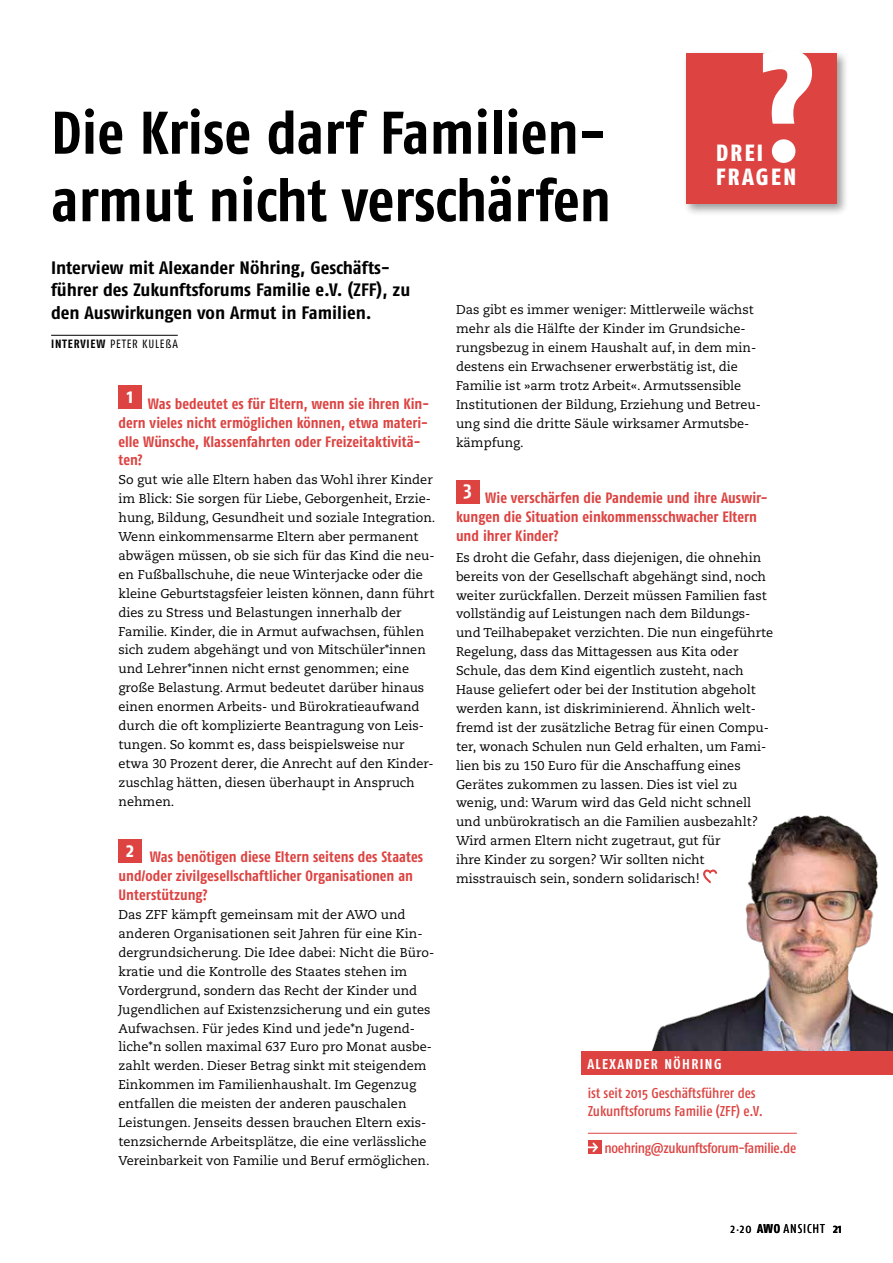
<style>
.page{position:relative;width:893px;height:1263px;background:#fff}
.page>*{position:absolute;margin:0;border:0;box-sizing:border-box;transform-origin:0 0}
.t1{font:700 60px/67.5px "Fago Co";color:#000}
.t2{font:23.4px/24.5px "Fago Co Exb Lf";letter-spacing:.1em;color:#fff}
.t3{font:700 20.7px "Fago Co";color:#fff}
.t4{font:700 18px/22.5px "Fago Co";letter-spacing:-.005em;color:#000;scale:1.08 1}
.t5{font:700 15px/18.9px "Fago Co";color:#dc4341}
.t6{font:14.25px/18px "Fago Co Med";letter-spacing:-.005em;color:#dc4341}
.t7{font:700 14.25px "Fago Co";letter-spacing:.1em;color:#fff}
.t8{font:12.75px/18.9px "Caecilia";color:#000}
.t9{font:12.75px "Fago Co";letter-spacing:.07em;color:#000}
.t10{font:12px "Fago Co";letter-spacing:.07em;color:#000}
.s1{font-weight:700}
.s2{font-size:7.5px}
</style>
<div class="page">
<img style="left:651px;top:815px;width:242px;height:236px">
<hr style="left:51px;top:335px;width:127px;height:1px;background:#000">
<div style="left:119px;top:385px;width:23px;height:24px;background:#dc4341"></div>
<div style="left:119px;top:839px;width:23px;height:23px;background:#dc4341"></div>
<svg style="left:703px;top:869px;width:14px;height:15px"></svg>
<div style="left:456px;top:480px;width:23px;height:23px;background:#dc4341"></div>
<div style="left:682px;top:50px;width:167px;height:166px;background:#000;opacity:.4"></div>
<div style="left:686px;top:54px;width:151px;height:150px;background:#dc4341"></div>
<svg style="left:763px;top:50px;width:49px;height:74px"></svg>
<div style="left:772px;top:139px;width:23px;height:24px;background:#fff;border-radius:50%"></div>
<hr style="left:588px;top:1133px;width:209px;height:1px;background:#dc4341">
<div style="left:588px;top:1140px;width:13px;height:14px;background:#dc4341"></div>
<svg style="left:588px;top:1142px;width:10px;height:10px"></svg>
<div style="left:581px;top:1051px;width:312px;height:24px;background:#dc4341"></div>
<h1 class="t1" style="left:51px;top:98px;width:561px">Die Krise darf Familien&shy;armut nicht verschärfen</h1>
<h2 class="t2" style="left:716px;top:140px;width:82px">DREI<br>FRAGEN</h2>
<h3 class="t4" style="left:51px;top:256px;width:334px">Interview mit Alexander Nöhring, Geschäfts&shy;führer des Zukunftsforums Familie e.V. (ZFF), zu den Auswirkungen von Armut in Familien.</h3>
<p class="t10" style="left:51px;top:337px;width:128px"><span class="s1">INTERVIEW</span> PETER KULEßA</p>
<h3 class="t3" style="left:127px;top:384px;width:8px">1</h3>
<p class="t5" style="left:119px;top:394px;width:312px;text-indent:29px">Was bedeutet es für Eltern, wenn sie ihren Kin&shy;dern vieles nicht ermöglichen können, etwa materi&shy;elle Wünsche, Klassenfahrten oder Freizeitaktivitä&shy;ten?</p>
<p class="t8" style="left:119px;top:471px;width:318px">So gut wie alle Eltern haben das Wohl ihrer Kinder im Blick: Sie sorgen für Liebe, Geborgenheit, Erzie&shy;hung, Bildung, Gesundheit und soziale Integration.<br>Wenn einkommensarme Eltern aber permanent abwägen müssen, ob sie sich für das Kind die neu&shy;en Fußballschuhe, die neue Winterjacke oder die kleine Geburtstagsfeier leisten können, dann führt dies zu Stress und Belastungen innerhalb der Familie. Kinder, die in Armut aufwachsen, fühlen sich zudem abgehängt und von Mitschüler*innen und Lehrer*innen nicht ernst genommen; eine große Belastung. Armut bedeutet darüber hinaus einen enormen Arbeits- und Bürokratieaufwand durch die oft komplizierte Beantragung von Leis&shy;tungen. So kommt es, dass beispielsweise nur etwa 30 Prozent derer, die Anrecht auf den Kinder&shy;zuschlag hätten, diesen überhaupt in Anspruch nehmen.</p>
<h3 class="t3" style="left:126px;top:837px;width:9px">2</h3>
<p class="t5" style="left:119px;top:847px;width:306px;text-indent:31px">Was benötigen diese Eltern seitens des Staates und/oder zivilgesellschaftlicher Organisationen an<br>Unterstützung?</p>
<p class="t8" style="left:119px;top:905px;width:317px">Das ZFF kämpft gemeinsam mit der AWO und anderen Organisationen seit Jahren für eine Kin&shy;dergrundsicherung. Die Idee dabei: Nicht die Büro&shy;kratie und die Kontrolle des Staates stehen im Vordergrund, sondern das Recht der Kinder und Jugendlichen auf Existenzsicherung und ein gutes Aufwachsen. Für jedes Kind und jede*n Jugend&shy;liche*n sollen maximal 637 Euro pro Monat ausbe&shy;zahlt werden. Dieser Betrag sinkt mit steigendem Einkommen im Familienhaushalt. Im Gegenzug entfallen die meisten der anderen pauschalen Leistungen. Jenseits dessen brauchen Eltern exis&shy;tenzsichernde Arbeitsplätze, die eine verlässliche Vereinbarkeit von Familie und Beruf ermöglichen.</p>
<p class="t8" style="left:456px;top:301px;width:306px">Das gibt es immer weniger: Mittlerweile wächst mehr als die Hälfte der Kinder im Grundsiche&shy;rungsbezug in einem Haushalt auf, in dem min&shy;destens ein Erwachsener erwerbstätig ist, die Familie ist »arm trotz Arbeit«. Armutssensible Institutionen der Bildung, Erziehung und Betreu&shy;ung sind die dritte Säule wirksamer Armutsbe&shy;kämpfung.</p>
<h3 class="t3" style="left:463px;top:477px;width:10px">3</h3>
<p class="t5" style="left:456px;top:488px;width:313px;text-indent:29px">Wie verschärfen die Pandemie und ihre Auswir&shy;kungen die Situation einkommensschwacher Eltern und ihrer Kinder?</p>
<p class="t8" style="left:456px;top:548px;width:319px">Es droht die Gefahr, dass diejenigen, die ohnehin bereits von der Gesellschaft abgehängt sind, noch weiter zurückfallen. Derzeit müssen Familien fast vollständig auf Leistungen nach dem Bildungs&shy;und Teilhabepaket verzichten. Die nun eingeführte Regelung, dass das Mittagessen aus Kita oder Schule, das dem Kind eigentlich zusteht, nach Hause geliefert oder bei der Institution abgeholt werden kann, ist diskriminierend. Ähnlich welt&shy;fremd ist der zusätzliche Betrag für einen Compu&shy;ter, wonach Schulen nun Geld erhalten, um Fami&shy;lien bis zu 150 Euro für die Anschaffung eines Gerätes zukommen zu lassen. Dies ist viel zu wenig, und: Warum wird das Geld nicht schnell und unbürokratisch an die Familien ausbezahlt?<br>Wird armen Eltern nicht zugetraut, gut für<br>ihre Kinder zu sorgen? Wir sollten nicht misstrauisch sein, sondern solidarisch!</p>
<p class="t7" style="left:587px;top:1055px;width:136px">ALEXANDER NÖHRING</p>
<p class="t6" style="left:588px;top:1083px;width:177px">ist seit 2015 Geschäftsführer des<br>Zukunftsforums Familie (ZFF) e.V.</p>
<p class="t6" style="left:604px;top:1138px;width:193px">noehring@zukunftsforum-familie.de</p>
<p class="t9" style="left:730px;top:1221px;width:113px">2<span class="s2">•</span>20 <span class="s1">AWO</span> ANSICHT <span class="s1">21</span></p>
</div>
